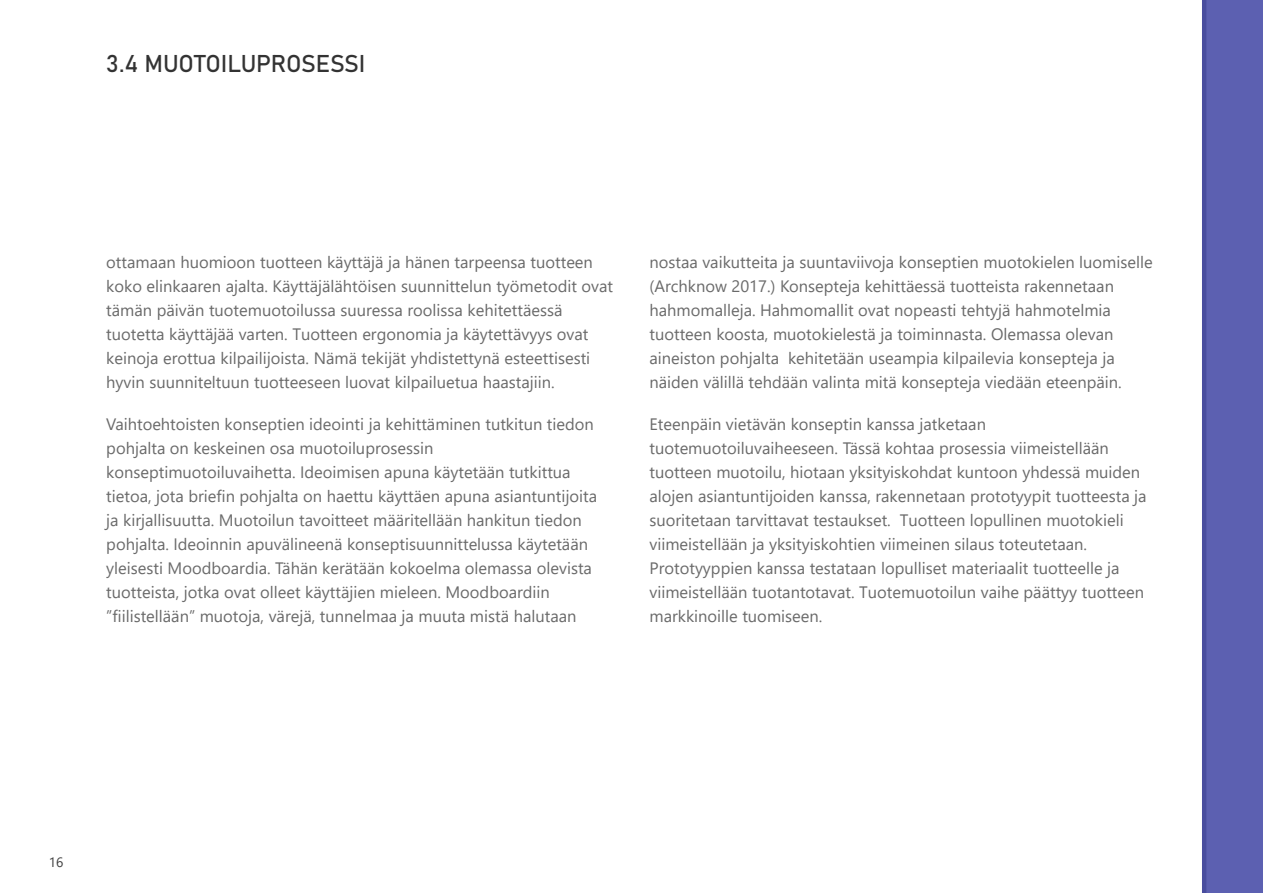
<style>
.page{position:relative;width:1263px;height:893px;background:#fff}
.page>*{position:absolute;margin:0;border:0;box-sizing:border-box;transform-origin:0 0}
.t1{font:24px "Bahnschrift";letter-spacing:-.01em;color:#333}
.t2{font:16.5px/24px "Segoe UI";color:#6a6a6a}
.t3{font:13.5px "Segoe UI";color:#404040}
</style>
<div class="page">
<div style="left:1202px;top:0;width:61px;height:893px;background:#5c60b1"></div>
<h1 class="t1" style="left:106px;top:53px;width:261px">3.4 MUOTOILUPROSESSI</h1>
<p class="t2" style="left:106px;top:251px;width:508px">ottamaan huomioon tuotteen käyttäjä ja hänen tarpeensa tuotteen koko elinkaaren ajalta. Käyttäjälähtöisen suunnittelun työmetodit ovat tämän päivän tuotemuotoilussa suuressa roolissa kehitettäessä tuotetta käyttäjää varten. Tuotteen ergonomia ja käytettävyys ovat keinoja erottua kilpailĳoista. Nämä tekĳät yhdistettynä esteettisesti hyvin suunniteltuun tuotteeseen luovat kilpailuetua haastajiin.</p>
<p class="t2" style="left:106px;top:413px;width:492px">Vaihtoehtoisten konseptien ideointi ja kehittäminen tutkitun tiedon pohjalta on keskeinen osa muotoiluprosessin konseptimuotoiluvaihetta. Ideoimisen apuna käytetään tutkittua tietoa, jota briefin pohjalta on haettu käyttäen apuna asiantuntĳoita ja kirjallisuutta. Muotoilun tavoitteet määritellään hankitun tiedon pohjalta. Ideoinnin apuvälineenä konseptisuunnittelussa käytetään yleisesti Moodboardia. Tähän kerätään kokoelma olemassa olevista tuotteista, jotka ovat olleet käyttäjien mieleen. Moodboardiin ”fiilistellään” muotoja, värejä, tunnelmaa ja muuta mistä halutaan</p>
<p class="t2" style="left:649px;top:251px;width:505px">nostaa vaikutteita ja suuntaviivoja konseptien muotokielen luomiselle (Archknow 2017.) Konsepteja kehittäessä tuotteista rakennetaan hahmomalleja. Hahmomallit ovat nopeasti tehtyjä hahmotelmia tuotteen koosta, muotokielestä ja toiminnasta. Olemassa olevan aineiston pohjalta kehitetään useampia kilpailevia konsepteja ja näiden välillä tehdään valinta mitä konsepteja viedään eteenpäin.</p>
<p class="t2" style="left:649px;top:413px;width:499px">Eteenpäin vietävän konseptin kanssa jatketaan tuotemuotoiluvaiheeseen. Tässä kohtaa prosessia viimeistellään tuotteen muotoilu, hiotaan yksityiskohdat kuntoon yhdessä muiden alojen asiantuntĳoiden kanssa, rakennetaan prototyypit tuotteesta ja suoritetaan tarvittavat testaukset. Tuotteen lopullinen muotokieli viimeistellään ja yksityiskohtien viimeinen silaus toteutetaan.<br>Prototyyppien kanssa testataan lopulliset materiaalit tuotteelle ja viimeistellään tuotantotavat. Tuotemuotoilun vaihe päättyy tuotteen markkinoille tuomiseen.</p>
<p class="t3" style="left:49px;top:857px;width:16px">16</p>
</div>
